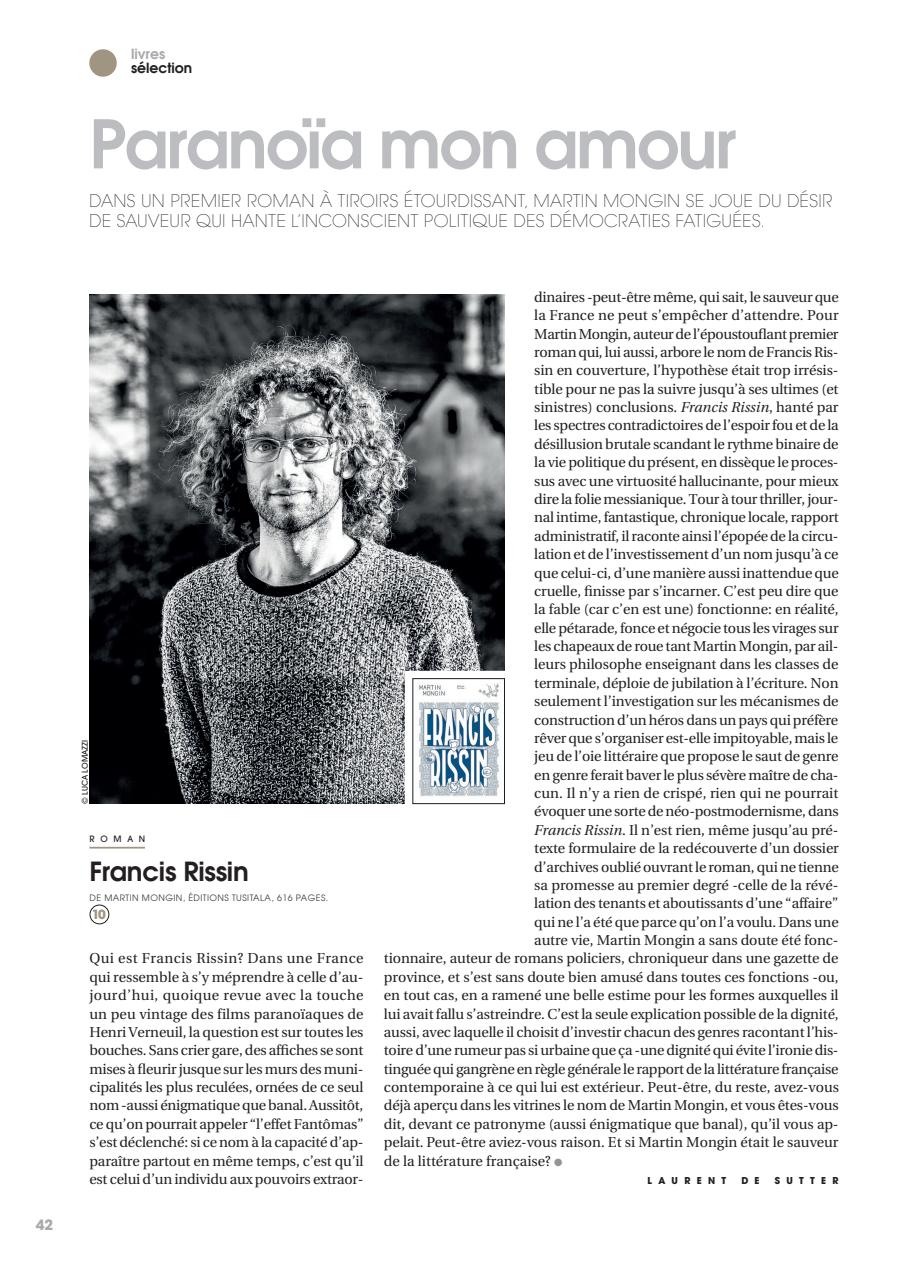
<style>
.page{position:relative;width:918px;height:1265px;background:#fff}
.page>*{position:absolute;margin:0;border:0;box-sizing:border-box;transform-origin:0 0}
.t1{font:600 66.5px "Avant Garde";letter-spacing:-.03em;color:#bcbdc0}
.t2{font:600 26.25px "Avant Garde";letter-spacing:-.01em;color:#231f20}
.t3{font:200 19.25px/19.2px "Avant Gard";letter-spacing:.015em;color:#231f20}
.t4{font:700 15.75px "Avant Gard";color:#a8a9ad}
.t5{font:14.35px/18.4px "Utopia";letter-spacing:-.01em;color:#231f20;text-align:justify}
.t6{font:14.35px "Utopia";letter-spacing:-.03em;color:#231f20}
.t7{font:600 14px "Avant Garde";color:#231f20}
.t8{font:600 14px "Avant Garde";color:#a8a9ad}
.t9{font:700 14px "Avant Gard";color:#a09581}
.t10{font:700 10.5px "Avant Gard";letter-spacing:.6em;color:#231f20}
.t11{font:500 9.62px "Avant Gard";letter-spacing:.6em;color:#231f20}
.t12{font:8.75px "Avant Garde";letter-spacing:.05em;color:#3e3e3f}
.t13{font:500 8.75px "Avant Gard";color:#231f20}
.s1{font-style:italic}
.s2{color:#939598}
</style>
<div class="page">
<img style="left:89px;top:294px;width:415px;height:510px">
<hr style="left:89px;top:847px;width:56px;height:2px;background:#a09581">
<div style="left:90px;top:905px;width:19px;height:19px;border:1px solid #231f20;border-radius:50%"></div>
<svg style="left:400px;top:666px;width:105px;height:139px"></svg>
<div style="left:89px;top:49px;width:28px;height:28px;background:#a09581;border-radius:50%"></div>
<div style="left:413px;top:678px;width:92px;height:126px;border:1px solid #1a1c21"></div>
<p class="t4" style="left:36px;top:1215px;width:19px">42</p>
<p class="t8" style="left:131px;top:45px;width:36px">livres</p>
<p class="t7" style="left:131px;top:59px;width:63px">sélection</p>
<h1 class="t1" style="left:89px;top:100px;width:649px">Paranoïa mon amour</h1>
<h3 class="t3" style="left:89px;top:192px;width:745px">DANS UN PREMIER ROMAN À TIROIRS ÉTOURDISSANT, MARTIN MONGIN SE JOUE DU DÉSIR<br>DE SAUVEUR QUI HANTE L’INCONSCIENT POLITIQUE DES DÉMOCRATIES FATIGUÉES.</h3>
<p class="t13" style="left:80px;top:804px;width:65px;rotate:-90deg">© LUCA LOMAZZI</p>
<p class="t11" style="left:89px;top:833px;width:57px">ROMAN</p>
<h2 class="t2" style="left:89px;top:854px;width:161px">Francis Rissin</h2>
<p class="t12" style="left:89px;top:892px;width:240px">DE MARTIN MONGIN, ÉDITIONS TUSITALA, 616 PAGES.</p>
<p class="t9" style="left:92px;top:906px;width:16px">10</p>
<p class="t5" style="left:89px;top:950px;width:276px">Qui est Francis Rissin? Dans une France qui ressemble à s’y méprendre à celle d’au&shy;jourd’hui, quoique revue avec la touche un peu vintage des films paranoïaques de Henri Verneuil, la question est sur toutes les bouches. Sans crier gare, des affiches se sont mises à fleurir jusque sur les murs des muni&shy;cipalités les plus reculées, ornées de ce seul nom -aussi énigmatique que banal. Aussitôt, ce qu’on pourrait appeler “l’effet Fantômas” s’est déclenché: si ce nom à la capacité d’ap&shy;paraître partout en même temps, c’est qu’il est celui d’un individu aux pouvoirs extraor-</p>
<p class="t5" style="left:534px;top:288px;width:306px">dinaires -peut-être même, qui sait, le sauveur que</p>
<p class="t5" style="left:534px;top:306px;width:306px">la France ne peut s’empêcher d’attendre. Pour</p>
<p class="t6" style="left:534px;top:326px;width:306px">Martin Mongin, auteur de l’époustouflant premier</p>
<p class="t5" style="left:534px;top:343px;width:306px">roman qui, lui aussi, arbore le nom de Francis Ris-</p>
<p class="t5" style="left:534px;top:362px;width:306px">sin en couverture, l’hypothèse était trop irrésis-</p>
<p class="t5" style="left:534px;top:380px;width:306px">tible pour ne pas la suivre jusqu’à ses ultimes (et</p>
<p class="t5" style="left:534px;top:398px;width:306px">sinistres) conclusions. <span class="s1">Francis Rissin</span>, hanté par</p>
<p class="t5" style="left:534px;top:417px;width:306px">les spectres contradictoires de l’espoir fou et de la</p>
<p class="t5" style="left:534px;top:435px;width:306px">désillusion brutale scandant le rythme binaire de</p>
<p class="t5" style="left:534px;top:453px;width:306px">la vie politique du présent, en dissèque le proces-</p>
<p class="t5" style="left:534px;top:472px;width:306px">sus avec une virtuosité hallucinante, pour mieux</p>
<p class="t5" style="left:534px;top:490px;width:306px">dire la folie messianique. Tour à tour thriller, jour-</p>
<p class="t5" style="left:534px;top:509px;width:306px">nal intime, fantastique, chronique locale, rapport</p>
<p class="t5" style="left:534px;top:527px;width:306px">administratif, il raconte ainsi l’épopée de la circu-</p>
<p class="t5" style="left:534px;top:545px;width:306px">lation et de l’investissement d’un nom jusqu’à ce</p>
<p class="t5" style="left:534px;top:564px;width:306px">que celui-ci, d’une manière aussi inattendue que</p>
<p class="t5" style="left:534px;top:582px;width:306px">cruelle, finisse par s’incarner. C’est peu dire que</p>
<p class="t5" style="left:534px;top:600px;width:306px">la fable (car c’en est une) fonctionne: en réalité,</p>
<p class="t5" style="left:534px;top:619px;width:306px">elle pétarade, fonce et négocie tous les virages sur</p>
<p class="t5" style="left:534px;top:637px;width:306px">les chapeaux de roue tant Martin Mongin, par ail-</p>
<p class="t5" style="left:534px;top:656px;width:306px">leurs philosophe enseignant dans les classes de</p>
<p class="t5" style="left:534px;top:674px;width:306px">terminale, déploie de jubilation à l’écriture. Non</p>
<p class="t5" style="left:534px;top:692px;width:306px">seulement l’investigation sur les mécanismes de</p>
<p class="t5" style="left:534px;top:711px;width:305px">construction d’un héros dans un pays qui préfère</p>
<p class="t5" style="left:534px;top:729px;width:305px">rêver que s’organiser est-elle impitoyable, mais le</p>
<p class="t5" style="left:534px;top:747px;width:306px">jeu de l’oie littéraire que propose le saut de genre</p>
<p class="t5" style="left:534px;top:766px;width:306px">en genre ferait baver le plus sévère maître de cha-</p>
<p class="t5" style="left:534px;top:784px;width:306px">cun. Il n’y a rien de crispé, rien qui ne pourrait</p>
<p class="t5" style="left:534px;top:803px;width:306px">évoquer une sorte de néo-postmodernisme, dans</p>
<p class="t5" style="left:534px;top:821px;width:306px"><span class="s1">Francis Rissin</span>. Il n’est rien, même jusqu’au pré-</p>
<p class="t5" style="left:534px;top:839px;width:306px">texte formulaire de la redécouverte d’un dossier</p>
<p class="t5" style="left:534px;top:858px;width:306px">d’archives oublié ouvrant le roman, qui ne tienne</p>
<p class="t5" style="left:534px;top:876px;width:306px">sa promesse au premier degré -celle de la révé-</p>
<p class="t5" style="left:534px;top:894px;width:306px">lation des tenants et aboutissants d’une “affaire”</p>
<p class="t5" style="left:534px;top:913px;width:306px">qui ne l’a été que parce qu’on l’a voulu. Dans une</p>
<p class="t5" style="left:534px;top:931px;width:306px">autre vie, Martin Mongin a sans doute été fonc-</p>
<p class="t5" style="left:384px;top:950px;width:456px">tionnaire, auteur de romans policiers, chroniqueur dans une gazette de</p>
<p class="t5" style="left:384px;top:968px;width:456px">province, et s’est sans doute bien amusé dans toutes ces fonctions -ou,</p>
<p class="t5" style="left:384px;top:986px;width:456px">en tout cas, en a ramené une belle estime pour les formes auxquelles il</p>
<p class="t5" style="left:384px;top:1005px;width:456px">lui avait fallu s’astreindre. C’est la seule explication possible de la dignité,</p>
<p class="t5" style="left:384px;top:1023px;width:456px">aussi, avec laquelle il choisit d’investir chacun des genres racontant l’his-</p>
<p class="t5" style="left:384px;top:1041px;width:456px">toire d’une rumeur pas si urbaine que ça -une dignité qui évite l’ironie dis-</p>
<p class="t5" style="left:384px;top:1060px;width:456px">tinguée qui gangrène en règle générale le rapport de la littérature française</p>
<p class="t5" style="left:384px;top:1078px;width:456px">contemporaine à ce qui lui est extérieur. Peut-être, du reste, avez-vous</p>
<p class="t5" style="left:384px;top:1097px;width:456px">déjà aperçu dans les vitrines le nom de Martin Mongin, et vous êtes-vous</p>
<p class="t5" style="left:384px;top:1115px;width:456px">dit, devant ce patronyme (aussi énigmatique que banal), qu’il vous ap-</p>
<p class="t5" style="left:384px;top:1133px;width:456px">pelait. Peut-être aviez-vous raison. Et si Martin Mongin était le sauveur</p>
<p class="t5" style="left:384px;top:1152px;width:180px">de la littérature française? <span class="s2">●</span></p>
<p class="t10" style="left:647px;top:1174px;width:80px">LAURENT</p>
<p class="t10" style="left:741px;top:1174px;width:20px">D E</p>
<p class="t10" style="left:775px;top:1174px;width:65px">SUTTER</p>
</div>
